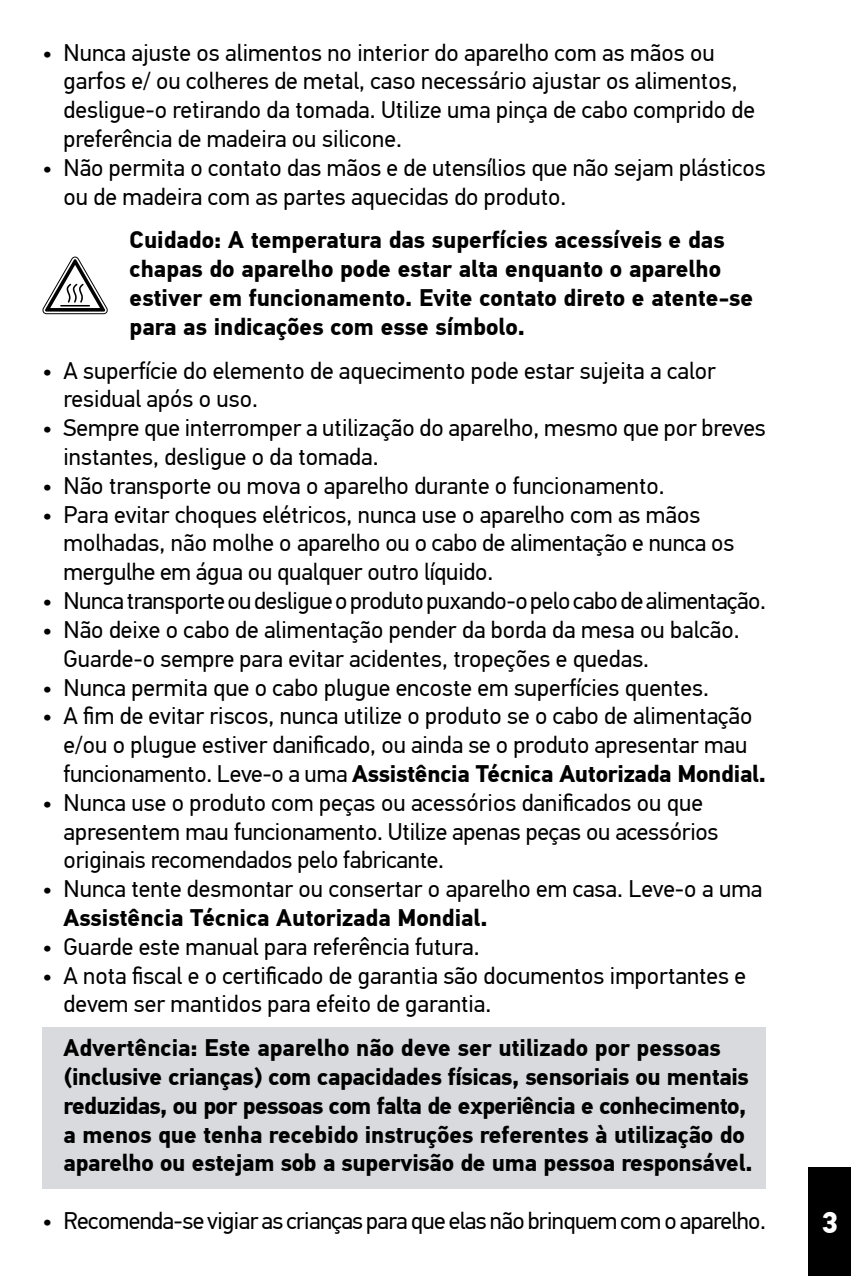
<style>
.page{position:relative;width:851px;height:1276px;background:#fff}
.page>*{position:absolute;margin:0;border:0;box-sizing:border-box;transform-origin:0 0}
.t1{font:700 30px "PF Din Text Pro";color:#fff}
.t2{font:24px/28.8px "PF Din Text Pro";color:#000}
.t3{font:700 24px/28.8px "PF Din Text Pro";color:#000}
.t4{font:24px "PF Din Text Pro";letter-spacing:-.02em;color:#000}
.t5{font:24px "PF Din Text Pro";letter-spacing:-.025em;color:#000}
.s1{font-weight:700}
</style>
<div class="page">
<div style="left:808px;top:1167px;width:42px;height:109px;background:#000"></div>
<div style="left:43px;top:1027px;width:722px;height:161px;background:#d8dade"></div>
<svg style="left:42px;top:256px;width:66px;height:58px"></svg>
<p class="t2" style="left:64px;top:38px;width:692px;text-indent:-21px">• Nunca ajuste os alimentos no interior do aparelho com as mãos ou garfos e/ ou colheres de metal, caso necessário ajustar os alimentos, desligue-o retirando da tomada. Utilize uma pinça de cabo comprido de preferência de madeira ou silicone.</p>
<p class="t2" style="left:64px;top:153px;width:703px;text-indent:-21px">• Não permita o contato das mãos e de utensílios que não sejam plásticos ou de madeira com as partes aquecidas do produto.</p>
<p class="t3" style="left:130px;top:226px;width:625px">Cuidado: A temperatura das superfícies acessíveis e das chapas do aparelho pode estar alta enquanto o aparelho estiver em funcionamento. Evite contato direto e atente-se para as indicações com esse símbolo.</p>
<p class="t2" style="left:64px;top:356px;width:653px;text-indent:-21px">• A superfície do elemento de aquecimento pode estar sujeita a calor residual após o uso.</p>
<p class="t2" style="left:64px;top:414px;width:703px;text-indent:-21px">• Sempre que interromper a utilização do aparelho, mesmo que por breves instantes, desligue o da tomada.</p>
<p class="t2" style="left:43px;top:471px;width:623px">• Não transporte ou mova o aparelho durante o funcionamento.</p>
<p class="t2" style="left:64px;top:500px;width:672px;text-indent:-21px">• Para evitar choques elétricos, nunca use o aparelho com as mãos molhadas, não molhe o aparelho ou o cabo de alimentação e nunca os mergulhe em água ou qualquer outro líquido.</p>
<p class="t4" style="left:43px;top:587px;width:724px">• Nunca transporte ou desligue o produto puxando-o pelo cabo de alimentação.</p>
<p class="t2" style="left:64px;top:615px;width:677px;text-indent:-21px">• Não deixe o cabo de alimentação pender da borda da mesa ou balcão.<br>Guarde-o sempre para evitar acidentes, tropeções e quedas.</p>
<p class="t2" style="left:43px;top:673px;width:667px">• Nunca permita que o cabo plugue encoste em superfícies quentes.</p>
<p class="t2" style="left:64px;top:702px;width:703px;text-indent:-21px">• A fim de evitar riscos, nunca utilize o produto se o cabo de alimentação e/ou o plugue estiver danificado, ou ainda se o produto apresentar mau funcionamento. Leve-o a uma <span class="s1">Assistência Técnica Autorizada Mondial.</span></p>
<p class="t2" style="left:64px;top:788px;width:656px;text-indent:-21px">• Nunca use o produto com peças ou acessórios danificados ou que apresentem mau funcionamento. Utilize apenas peças ou acessórios originais recomendados pelo fabricante.</p>
<p class="t2" style="left:43px;top:875px;width:721px">• Nunca tente desmontar ou consertar o aparelho em casa. Leve-o a uma</p>
<p class="t3" style="left:64px;top:904px;width:425px">Assistência Técnica Autorizada Mondial.</p>
<p class="t2" style="left:43px;top:932px;width:438px">• Guarde este manual para referência futura.</p>
<p class="t2" style="left:64px;top:961px;width:684px;text-indent:-21px">• A nota fiscal e o certificado de garantia são documentos importantes e devem ser mantidos para efeito de garantia.</p>
<p class="t3" style="left:64px;top:1034px;width:690px">Advertência: Este aparelho não deve ser utilizado por pessoas (inclusive crianças) com capacidades físicas, sensoriais ou mentais reduzidas, ou por pessoas com falta de experiência e conhecimento, a menos que tenha recebido instruções referentes à utilização do aparelho ou estejam sob a supervisão de uma pessoa responsável.</p>
<p class="t5" style="left:43px;top:1206px;width:724px">• Recomenda-se vigiar as crianças para que elas não brinquem com o aparelho.</p>
<p class="t1" style="left:821px;top:1204px;width:18px">3</p>
</div>
